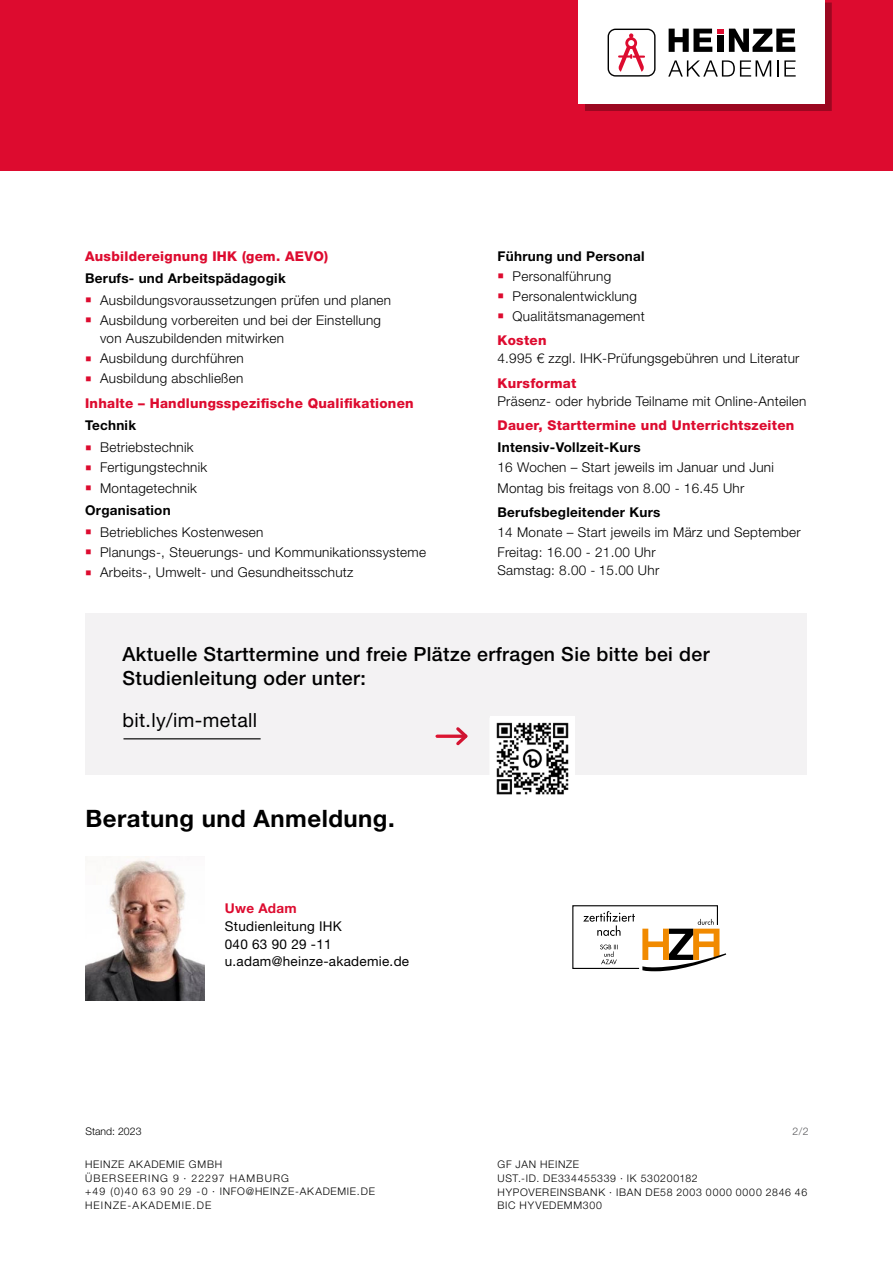
<style>
.page{position:relative;width:893px;height:1263px;background:#fff}
.page>*{position:absolute;margin:0;border:0;box-sizing:border-box;transform-origin:0 0}
.t1{font:700 24px "Helvetica Neue LT Pro";letter-spacing:.02em;color:#000}
.t2{font:500 19.5px/24px "Helvetica Neue LT Pro";letter-spacing:.02em;color:#000}
.t3{font:19.5px "Helvetica Neue LT Pro";letter-spacing:.02em;color:#000}
.t4{font:300 13.5px/20.1px "Helvetica Neue LT Pro";letter-spacing:.02em;color:#000}
.t5{font:800 13.5px/24.5px "Helvetica Neue LT Pro";letter-spacing:.02em;color:#dd0b2f}
.t6{font:700 13.5px "Helvetica Neue LT Pro";letter-spacing:.02em;color:#000}
.t7{font:13.5px/17.7px "Helvetica Neue LT Pro";letter-spacing:.02em;color:#000}
.t8{font:700 13.5px "Helvetica Neue LT Pro";letter-spacing:.02em;color:#dd0b2f}
.t9{font:300 10.5px/13.5px "Helvetica Neue LT Pro";letter-spacing:.11em;color:#000}
.t10{font:300 10.5px/13.5px "Helvetica Neue LT Pro";letter-spacing:.07em;color:#000}
.t11{font:300 10.5px "Helvetica Neue LT Pro";color:#000}
.t12{font:300 10.5px "Helvetica Neue LT Pro";color:#5a5a5d}
.s1{font-family:"Minion Pro";font-weight:400;font-size:16.5px;color:#dd0b2f}
.s2{font-family:"Minion Pro";font-weight:400;font-size:16.5px}
.s3{font-weight:300;color:#000}
.s4{font-weight:700}
.s5{font-weight:800;color:#dd0b2f}
</style>
<div class="page">
<div style="left:0;top:0;width:893px;height:171px;background:#dd0b2f"></div>
<div style="left:585px;top:3px;width:246px;height:108px;background:#9b0720"></div>
<div style="left:578px;top:0;width:247px;height:104px;background:#fff"></div>
<svg style="left:668px;top:60px;width:103px;height:17px"></svg>
<svg style="left:777px;top:60px;width:19px;height:17px"></svg>
<svg style="left:669px;top:29px;width:43px;height:23px"></svg>
<svg style="left:718px;top:29px;width:77px;height:23px"></svg>
<svg style="left:608px;top:29px;width:47px;height:48px"></svg>
<div style="left:85px;top:613px;width:722px;height:162px;background:#f3f2f3"></div>
<hr style="left:123px;top:738px;width:138px;height:1px;background:#373737">
<svg style="left:437px;top:734px;width:16px;height:4px"></svg>
<svg style="left:453px;top:727px;width:15px;height:19px"></svg>
<svg style="left:490px;top:717px;width:1px;height:58px"></svg>
<img style="left:491px;top:717px;width:83px;height:78px">
<img style="left:85px;top:856px;width:120px;height:144px">
<svg style="left:572px;top:905px;width:154px;height:66px"></svg>
<p class="t5" style="left:85px;top:243px;width:245px">Ausbildereignung IHK (gem. AEVO)</p>
<p class="t6" style="left:85px;top:270px;width:202px">Berufs- und Arbeitspädagogik</p>
<p class="t4" style="left:85px;top:290px;width:307px"><span class="s1">■</span> Ausbildungsvoraussetzungen prüfen und planen</p>
<p class="t4" style="left:100px;top:311px;width:282px;line-height:18px;text-indent:-15px"><span class="s1">■</span> Ausbildung vorbereiten und bei der Einstellung von Auszubildenden mitwirken</p>
<p class="t4" style="left:85px;top:348px;width:160px"><span class="s1">■</span> Ausbildung durchführen</p>
<p class="t5" style="left:85px;top:366px;width:330px"><span class="s2">■</span> <span class="s3">Ausbildung abschließen<br></span>Inhalte – Handlungsspezifische Qualifikationen</p>
<p class="t6" style="left:85px;top:417px;width:53px">Technik</p>
<p class="t4" style="left:85px;top:437px;width:110px"><span class="s1">■</span> Betriebstechnik</p>
<p class="t4" style="left:85px;top:457px;width:124px"><span class="s1">■</span> Fertigungstechnik</p>
<p class="t4" style="left:85px;top:476px;width:113px;line-height:22.2px"><span class="s1">■</span> Montagetechnik<br><span class="s4">Organisation</span></p>
<p class="t4" style="left:85px;top:522px;width:180px"><span class="s1">■</span> Betriebliches Kostenwesen</p>
<p class="t4" style="left:85px;top:542px;width:343px"><span class="s1">■</span> Planungs-, Steuerungs- und Kommunikationssysteme</p>
<p class="t4" style="left:85px;top:562px;width:270px"><span class="s1">■</span> Arbeits-, Umwelt- und Gesundheitsschutz</p>
<p class="t6" style="left:497px;top:247px;width:149px">Führung und Personal</p>
<p class="t4" style="left:497px;top:265px;width:115px"><span class="s1">■</span> Personalführung</p>
<p class="t4" style="left:497px;top:286px;width:141px"><span class="s1">■</span> Personalentwicklung</p>
<p class="t4" style="left:497px;top:304px;width:149px;line-height:24.5px"><span class="s1">■</span> Qualitätsmanagement<br><span class="s5">Kosten</span></p>
<p class="t4" style="left:497px;top:348px;width:304px">4.995 € zzgl. IHK-Prüfungsgebühren und Literatur</p>
<p class="t5" style="left:497px;top:371px;width:80px">Kursformat</p>
<p class="t4" style="left:497px;top:391px;width:310px">Präsenz- oder hybride Teilname mit Online-Anteilen</p>
<p class="t5" style="left:497px;top:413px;width:298px">Dauer, Starttermine und Unterrichtszeiten</p>
<p class="t6" style="left:497px;top:439px;width:145px">Intensiv-Vollzeit-Kurs</p>
<p class="t4" style="left:497px;top:457px;width:278px">16 Wochen – Start jeweils im Januar und Juni<br>Montag bis freitags von 8.00 - 16.45 Uhr</p>
<p class="t6" style="left:497px;top:504px;width:164px">Berufsbegleitender Kurs</p>
<p class="t4" style="left:497px;top:522px;width:305px">14 Monate – Start jeweils im März und September<br>Freitag: 16.00 - 21.00 Uhr</p>
<p class="t4" style="left:497px;top:560px;width:163px">Samstag: 8.00 - 15.00 Uhr</p>
<h2 class="t2" style="left:122px;top:642px;width:589px">Aktuelle Starttermine und freie Plätze erfragen Sie bitte bei der<br>Studienleitung oder unter:</h2>
<h2 class="t3" style="left:122px;top:708px;width:136px">bit.ly/im-metall</h2>
<h1 class="t1" style="left:85px;top:804px;width:311px">Beratung und Anmeldung.</h1>
<p class="t8" style="left:225px;top:900px;width:73px">Uwe Adam</p>
<p class="t7" style="left:225px;top:917px;width:186px">Studienleitung IHK<br>040 63 90 29 -11 u.adam@heinze-akademie.de</p>
<p class="t11" style="left:85px;top:1124px;width:58px">Stand: 2023</p>
<p class="t12" style="left:792px;top:1124px;width:18px">2/2</p>
<p class="t9" style="left:85px;top:1158px;width:291px">HEINZE AKADEMIE GMBH<br>ÜBERSEERING 9 · 22297 HAMBURG<br>+49 (0)40 63 90 29 -0 · INFO@HEINZE-AKADEMIE.DE<br>HEINZE-AKADEMIE.DE</p>
<p class="t10" style="left:497px;top:1158px;width:311px">GF JAN HEINZE<br>UST.-ID. DE334455339 · IK 530200182<br>HYPOVEREINSBANK · IBAN DE58 2003 0000 0000 2846 46<br>BIC HYVEDEMM300</p>
</div>
